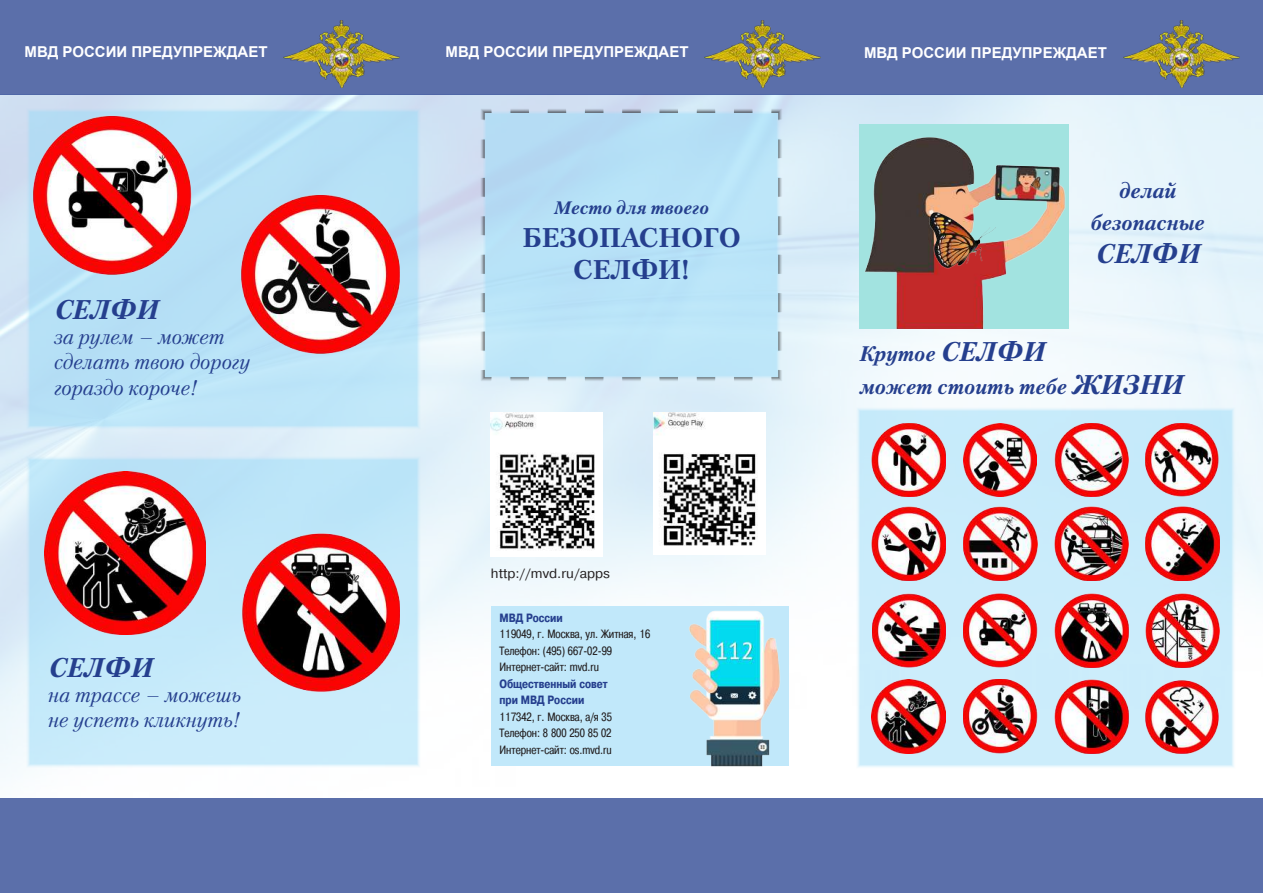
<style>
.page{position:relative;width:1263px;height:893px;background:#fff}
.page>*{position:absolute;margin:0;border:0;box-sizing:border-box;transform-origin:0 0}
.t1{font:700 27px/32.4px "Petersburg C";color:#253f8e;text-align:center}
.t2{font:italic 700 27px "Petersburg C";color:#253f8e}
.t3{font:italic 21px/25.2px "Petersburg C";color:#253f8e}
.t4{font:italic 700 21px/32.4px "Petersburg C";color:#253f8e;text-align:center}
.t5{font:italic 700 18px "Petersburg C";color:#253f8e}
.t6{font:700 15px "Arial";color:#fff}
.t7{font:13.5px "Pragmatica C";color:#231f20}
.t8{font:12px/16.5px "Pragmatica Cond C";color:#231f20}
.t9{font:700 12px/16.5px "Pragmatica Cond C";color:#253f8e}
.s1{font-size:27px}
</style>
<div class="page">
<img style="left:0;top:94px;width:1263px;height:705px">
<div style="left:0;top:0;width:1263px;height:94px;background:#5b6faa"></div>
<div style="left:0;top:799px;width:1263px;height:94px;background:#5b6faa"></div>
<svg style="left:856px;top:407px;width:379px;height:362px;background:#ccebf9"></svg>
<div style="left:491px;top:606px;width:298px;height:159px;background:#c1e8fa"></div>
<img style="left:859px;top:124px;width:210px;height:205px">
<img style="left:925px;top:206px;width:74px;height:63px">
<img style="left:1025px;top:175px;width:19px;height:16px">
<img style="left:1123px;top:21px;width:116px;height:66px">
<img style="left:705px;top:21px;width:116px;height:66px">
<img style="left:284px;top:21px;width:116px;height:66px">
<img style="left:491px;top:412px;width:112px;height:145px">
<img style="left:654px;top:412px;width:111px;height:142px">
<img style="left:686px;top:610px;width:99px;height:159px">
<img style="left:1145px;top:680px;width:74px;height:73px">
<img style="left:1146px;top:594px;width:73px;height:74px">
<img style="left:1054px;top:680px;width:74px;height:73px">
<img style="left:1055px;top:594px;width:74px;height:74px">
<img style="left:872px;top:680px;width:73px;height:73px">
<img style="left:872px;top:594px;width:74px;height:73px">
<img style="left:1145px;top:423px;width:73px;height:73px">
<img style="left:1054px;top:507px;width:74px;height:74px">
<img style="left:963px;top:679px;width:74px;height:74px">
<img style="left:963px;top:593px;width:74px;height:74px">
<img style="left:1054px;top:423px;width:74px;height:73px">
<img style="left:1145px;top:507px;width:74px;height:74px">
<img style="left:872px;top:423px;width:73px;height:73px">
<img style="left:963px;top:507px;width:74px;height:74px">
<img style="left:963px;top:423px;width:73px;height:73px">
<img style="left:872px;top:507px;width:73px;height:74px">
<div style="left:26px;top:108px;width:395px;height:321px;background:#b6e1f6"></div>
<svg style="left:479px;top:107px;width:305px;height:276px;background:#b9e0f5"></svg>
<svg style="left:26px;top:456px;width:395px;height:312px;background:#c5e9f9"></svg>
<img style="left:33px;top:116px;width:158px;height:162px">
<img style="left:241px;top:194px;width:159px;height:163px">
<img style="left:238px;top:533px;width:162px;height:163px">
<img style="left:45px;top:471px;width:161px;height:163px">
<p class="t6" style="left:25px;top:41px;width:244px">МВД РОССИИ ПРЕДУПРЕЖДАЕТ</p>
<p class="t6" style="left:446px;top:41px;width:244px">МВД РОССИИ ПРЕДУПРЕЖДАЕТ</p>
<p class="t6" style="left:864px;top:42px;width:244px">МВД РОССИИ ПРЕДУПРЕЖДАЕТ</p>
<h1 class="t2" style="left:54px;top:294px;width:106px">СЕЛФИ</h1>
<h2 class="t3" style="left:54px;top:324px;width:198px">за рулем – может сделать твою дорогу гораздо короче!</h2>
<h1 class="t2" style="left:48px;top:652px;width:106px">СЕЛФИ</h1>
<h2 class="t3" style="left:48px;top:682px;width:195px">на трассе – можешь не успеть кликнуть!</h2>
<h3 class="t5" style="left:554px;top:198px;width:157px">Место для твоего</h3>
<h1 class="t1" style="left:522px;top:221px;width:220px">БЕЗОПАСНОГО<br>СЕЛФИ!</h1>
<p class="t7" style="left:491px;top:566px;width:121px">http://mvd.ru/apps</p>
<p class="t9" style="left:499px;top:610px;width:65px">МВД России</p>
<p class="t8" style="left:499px;top:626px;width:152px">119049, г. Москва, ул. Житная, 16<br>Телефон: (495) 667-02-99<br>Интернет-сайт: mvd.ru</p>
<p class="t9" style="left:499px;top:676px;width:110px">Общественный совет при МВД России</p>
<p class="t8" style="left:499px;top:709px;width:114px;text-align:justify">117342, г. Москва, а/я 35<br>Телефон: 8 800 250 85 02<br>Интернет-сайт: os.mvd.ru</p>
<h2 class="t4" style="left:1091px;top:175px;width:115px">делай безопасные</h2>
<h1 class="t2" style="left:1095px;top:238px;width:106px">СЕЛФИ</h1>
<h2 class="t4" style="left:859px;top:338px;width:325px;text-align:left">Крутое <span class="s1">СЕЛФИ<br></span>может стоить тебе <span class="s1">ЖИЗНИ</span></h2>
</div>
